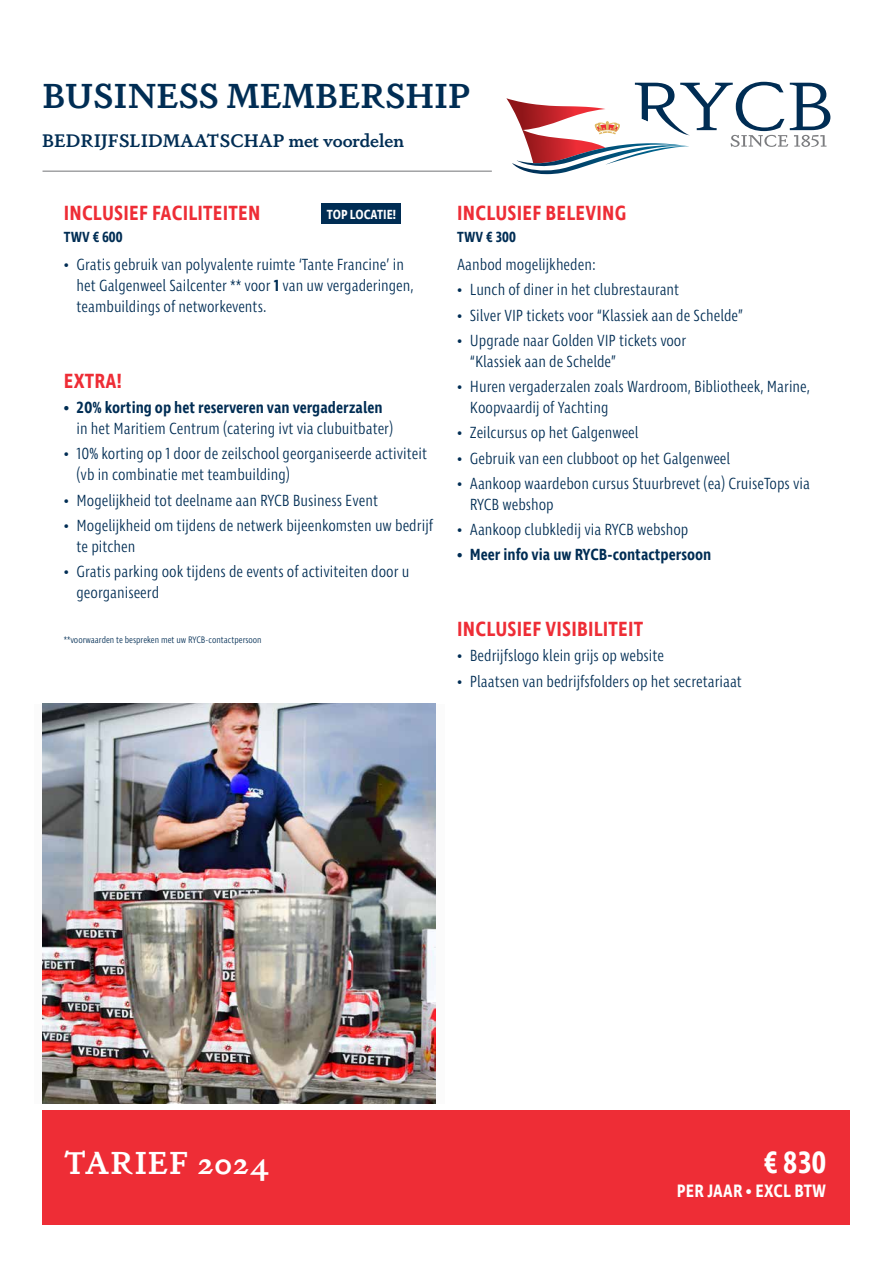
<style>
.page{position:relative;width:893px;height:1263px;background:#fff}
.page>*{position:absolute;margin:0;border:0;box-sizing:border-box;transform-origin:0 0}
.t1{font:600 34.35px "Dapifer";color:#002d54}
.t2{font:600 31.5px "Dapifer";letter-spacing:.025em;color:#fff}
.t3{font:600 31.5px "Ingra Cd";color:#fff}
.t4{font:600 21px "Ingra Cd";letter-spacing:.01em;color:#ee2d36}
.t5{font:600 18.3px "Ingra Cd";letter-spacing:.01em;color:#fff}
.t6{font:600 18px "Dapifer";color:#002d54}
.t7{font:300 16.5px/21px "Ingra Cd";color:#002d54}
.t8{font:600 16.5px "Ingra Cd";color:#002d54}
.t9{font:600 15px "Ingra Cd";letter-spacing:.005em;color:#002d54}
.t10{font:600 13.5px "Ingra Cd";color:#fff}
.t11{font:300 9.6px "Ingra Cd";color:#002d54}
.s1{font-weight:600}
</style>
<div class="page">
<hr style="left:43px;top:171px;width:449px;height:1px;background:#7b7c7f">
<svg style="left:506px;top:82px;width:324px;height:93px"></svg>
<div style="left:43px;top:1110px;width:807px;height:115px;background:#ee2d36"></div>
<div style="left:34px;top:704px;width:411px;height:399px;background:#fbfbfb"></div>
<img style="left:43px;top:704px;width:393px;height:399px">
<div style="left:322px;top:204px;width:79px;height:20px;background:#002d54"></div>
<h1 class="t1" style="left:43px;top:72px;width:430px">BUSINESS MEMBERSHIP</h1>
<p class="t6" style="left:42px;top:128px;width:363px">BEDRIJFSLIDMAATSCHAP met voordelen</p>
<p class="t4" style="left:64px;top:199px;width:198px">INCLUSIEF FACILITEITEN</p>
<p class="t9" style="left:64px;top:227px;width:60px">TWV € 600</p>
<p class="t7" style="left:77px;top:255px;width:339px;text-indent:-13px">• Gratis gebruik van polyvalente ruimte ‘Tante Francine’ in het Galgenweel Sailcenter ** voor <span class="s1">1</span> van uw vergaderingen, teambuildings of networkevents.</p>
<p class="t10" style="left:327px;top:206px;width:71px">TOP LOCATIE!</p>
<p class="t4" style="left:64px;top:368px;width:59px">EXTRA!</p>
<p class="t8" style="left:64px;top:397px;width:320px">• 20% korting op het reserveren van vergaderzalen</p>
<p class="t7" style="left:77px;top:419px;width:318px">in het Maritiem Centrum (catering ivt via clubuitbater)</p>
<p class="t7" style="left:77px;top:444px;width:352px;text-indent:-13px">• 10% korting op 1 door de zeilschool georganiseerde activiteit (vb in combinatie met teambuilding)</p>
<p class="t7" style="left:64px;top:490px;width:316px">• Mogelijkheid tot deelname aan RYCB Business Event</p>
<p class="t7" style="left:77px;top:516px;width:358px;text-indent:-13px">• Mogelijkheid om tijdens de netwerk bijeenkomsten uw bedrijf te pitchen</p>
<p class="t7" style="left:77px;top:562px;width:334px;text-indent:-13px">• Gratis parking ook tijdens de events of activiteiten door u georganiseerd</p>
<p class="t11" style="left:64px;top:634px;width:199px">**voorwaarden te bespreken met uw RYCB-contactpersoon</p>
<p class="t4" style="left:457px;top:199px;width:171px">INCLUSIEF BELEVING</p>
<p class="t9" style="left:457px;top:227px;width:60px">TWV € 300</p>
<p class="t7" style="left:457px;top:255px;width:140px">Aanbod mogelijkheden:</p>
<p class="t7" style="left:457px;top:280px;width:224px">• Lunch of diner in het clubrestaurant</p>
<p class="t7" style="left:457px;top:305px;width:288px">• Silver VIP tickets voor “Klassiek aan de Schelde”</p>
<p class="t7" style="left:470px;top:331px;width:218px;text-indent:-13px">• Upgrade naar Golden VIP tickets voor “Klassiek aan de Schelde”</p>
<p class="t7" style="left:470px;top:377px;width:342px;text-indent:-13px">• Huren vergaderzalen zoals Wardroom, Bibliotheek, Marine,<br>Koopvaardij of Yachting</p>
<p class="t7" style="left:457px;top:423px;width:183px">• Zeilcursus op het Galgenweel</p>
<p class="t7" style="left:457px;top:448px;width:275px">• Gebruik van een clubboot op het Galgenweel</p>
<p class="t7" style="left:470px;top:474px;width:342px;text-indent:-13px">• Aankoop waardebon cursus Stuurbrevet (ea) CruiseTops via<br>RYCB webshop</p>
<p class="t7" style="left:457px;top:520px;width:233px">• Aankoop clubkledij via RYCB webshop</p>
<p class="t8" style="left:457px;top:545px;width:256px">• Meer info via uw RYCB-contactpersoon</p>
<p class="t4" style="left:457px;top:616px;width:188px">INCLUSIEF VISIBILITEIT</p>
<p class="t7" style="left:457px;top:646px;width:209px">• Bedrijfslogo klein grijs op website</p>
<p class="t7" style="left:457px;top:671px;width:286px">• Plaatsen van bedrijfsfolders op het secretariaat</p>
<h2 class="t2" style="left:64px;top:1140px;width:207px">TARIEF 2024</h2>
<h2 class="t3" style="left:764px;top:1142px;width:64px">€ 830</h2>
<p class="t5" style="left:677px;top:1179px;width:151px">PER JAAR • EXCL BTW</p>
</div>
